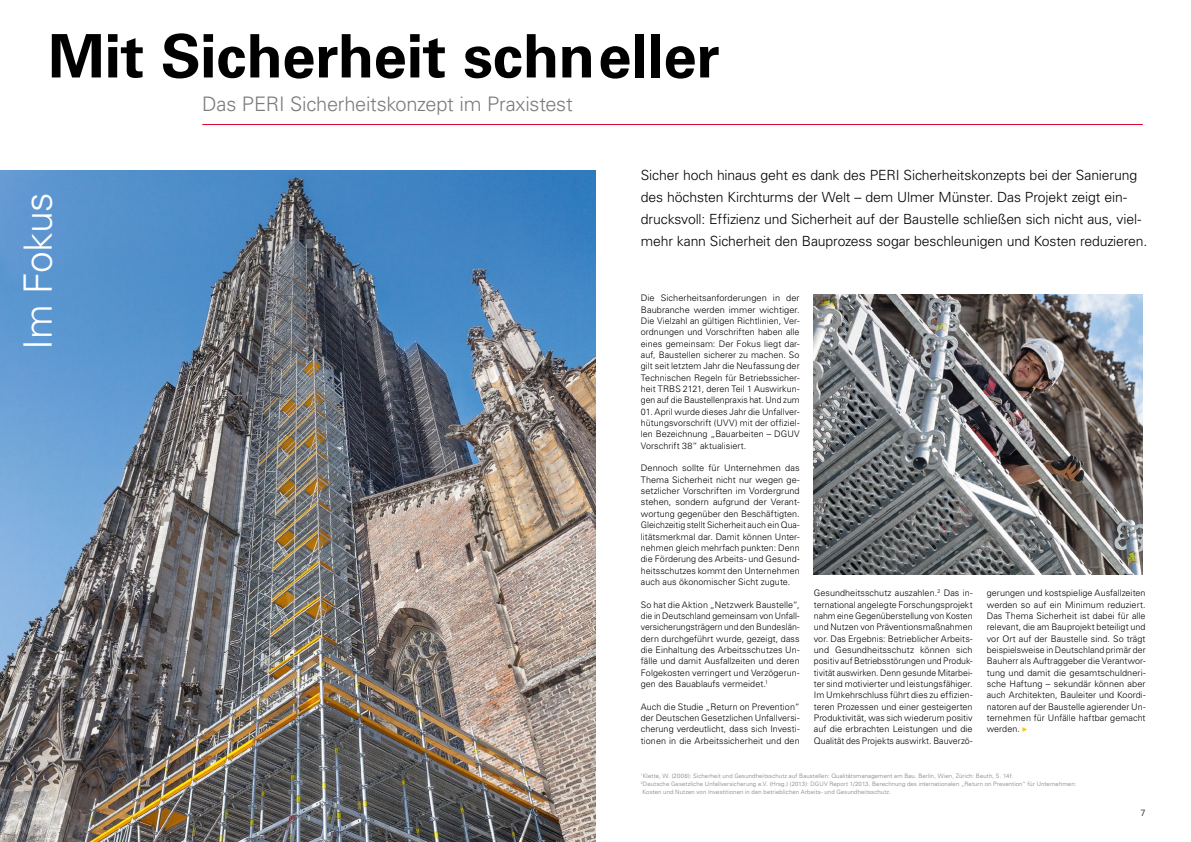
<style>
.page{position:relative;width:1191px;height:842px;background:#fff}
.page>*{position:absolute;margin:0;border:0;box-sizing:border-box;transform-origin:0 0}
.t1{font:700 60px "Univers LT Pro";letter-spacing:-.005em;color:#000}
.t2{font:300 39px "Univers LT Pro";letter-spacing:-.02em;color:#fff}
.t3{font:300 20px "Univers LT Pro";letter-spacing:-.015em;color:#7c7b7b}
.t4{font:300 14px/22px "Univers LT Pro";letter-spacing:-.01em;color:#000}
.t5{font:300 9px/11.3px "Univers LT Pro";letter-spacing:.005em;color:#000;text-align:justify}
.t6{font:300 6px/8px "Univers LT Pro";letter-spacing:.02em;color:#7c7b7b}
</style>
<div class="page">
<hr style="left:202px;top:124px;width:940px;height:1px;background:#e4032e">
<img style="left:0;top:170px;width:595px;height:672px">
<img style="left:814px;top:295px;width:328px;height:279px">
<svg style="left:1022px;top:727px;width:5px;height:5px"></svg>
<h1 class="t1" style="left:48px;top:21px;width:673px">Mit Sicherheit schneller</h1>
<h2 class="t2" style="left:16px;top:349px;width:158px;rotate:-90deg">Im Fokus</h2>
<h3 class="t3" style="left:202px;top:93px;width:372px">Das PERI Sicherheitskonzept im Praxistest</h3>
<p class="t4" style="left:641px;top:164px;width:508px">Sicher hoch hinaus geht es dank des PERI Sicherheitskonzepts bei der Sanierung des höchsten Kirchturms der Welt – dem Ulmer Münster. Das Projekt zeigt ein&shy;drucksvoll: Effizienz und Sicherheit auf der Baustelle schließen sich nicht aus, viel&shy;mehr kann Sicherheit den Bauprozess sogar beschleunigen und Kosten reduzieren.</p>
<p class="t5" style="left:641px;top:293px;width:160px">Die Sicherheitsanforderungen in der Baubranche werden immer wichtiger.<br>Die Vielzahl an gültigen Richtlinien, Ver&shy;ordnungen und Vorschriften haben alle eines gemeinsam: Der Fokus liegt dar&shy;auf, Baustellen sicherer zu machen. So gilt seit letztem Jahr die Neufassung der Technischen Regeln für Betriebssicher&shy;heit TRBS 2121, deren Teil 1 Auswirkun&shy;gen auf die Baustellenpraxis hat. Und zum</p>
<p class="t5" style="left:641px;top:406px;width:160px">01. April wurde dieses Jahr die Unfallver&shy;hütungsvorschrift (UVV) mit der offiziel&shy;len Bezeichnung „Bauarbeiten – DGUV Vorschrift 38“ aktualisiert.</p>
<p class="t5" style="left:641px;top:463px;width:160px">Dennoch sollte für Unternehmen das Thema Sicherheit nicht nur wegen ge&shy;setzlicher Vorschriften im Vordergrund stehen, sondern aufgrund der Verant&shy;wortung gegenüber den Beschäftigten.<br>Gleichzeitig stellt Sicherheit auch ein Qua&shy;litätsmerkmal dar. Damit können Unter&shy;nehmen gleich mehrfach punkten: Denn die Förderung des Arbeits- und Gesund&shy;heitsschutzes kommt den Unternehmen auch aus ökonomischer Sicht zugute.</p>
<p class="t5" style="left:641px;top:599px;width:160px">So hat die Aktion „Netzwerk Baustelle“, die in Deutschland gemeinsam von Unfall&shy;versicherungsträgern und den Bundeslän&shy;dern durchgeführt wurde, gezeigt, dass die Einhaltung des Arbeitsschutzes Un&shy;fälle und damit Ausfallzeiten und deren Folgekosten verringert und Verzögerun&shy;gen des Bauablaufs vermeidet.<sup>1</sup></p>
<p class="t5" style="left:641px;top:701px;width:160px">Auch die Studie „Return on Prevention“ der Deutschen Gesetzlichen Unfallversi&shy;cherung verdeutlicht, dass sich Investi&shy;tionen in die Arbeitssicherheit und den</p>
<p class="t5" style="left:814px;top:587px;width:160px">Gesundheitsschutz auszahlen.<sup>2</sup> Das in&shy;ternational angelegte Forschungsprojekt nahm eine Gegenüberstellung von Kosten und Nutzen von Präventionsmaßnahmen vor. Das Ergebnis: Betrieblicher Arbeits&shy;und Gesundheitsschutz können sich positiv auf Betriebsstörungen und Produk&shy;tivität auswirken. Denn gesunde Mitarbei&shy;ter sind motivierter und leistungsfähiger.<br>Im Umkehrschluss führt dies zu effizien&shy;teren Prozessen und einer gesteigerten Produktivität, was sich wiederum positiv auf die erbrachten Leistungen und die Qualität des Projekts auswirkt. Bauverzö-</p>
<p class="t5" style="left:986px;top:587px;width:160px">gerungen und kostspielige Ausfallzeiten werden so auf ein Minimum reduziert.<br>Das Thema Sicherheit ist dabei für alle relevant, die am Bauprojekt beteiligt und vor Ort auf der Baustelle sind. So trägt beispielsweise in Deutschland primär der Bauherr als Auftraggeber die Verantwor&shy;tung und damit die gesamtschuldneri&shy;sche Haftung – sekundär können aber auch Architekten, Bauleiter und Koordi&shy;natoren auf der Baustelle agierender Un&shy;ternehmen für Unfälle haftbar gemacht werden.</p>
<p class="t6" style="left:641px;top:771px;width:437px"><sup>1</sup>Klette, W. (2008): Sicherheit und Gesundheitsschutz auf Baustellen: Qualitätsmanagement am Bau. Berlin, Wien, Zürich: Beuth, S. 14f.<br><sup>2</sup>Deutsche Gesetzliche Unfallversicherung e.V. (Hrsg.) (2013): DGUV Report 1/2013. Berechnung des internationalen „Return on Prevention“ für Unternehmen:<br>Kosten und Nutzen von Investitionen in den betrieblichen Arbeits- und Gesundheitsschutz.</p>
<p class="t5" style="left:1140px;top:808px;width:7px">7</p>
</div>
